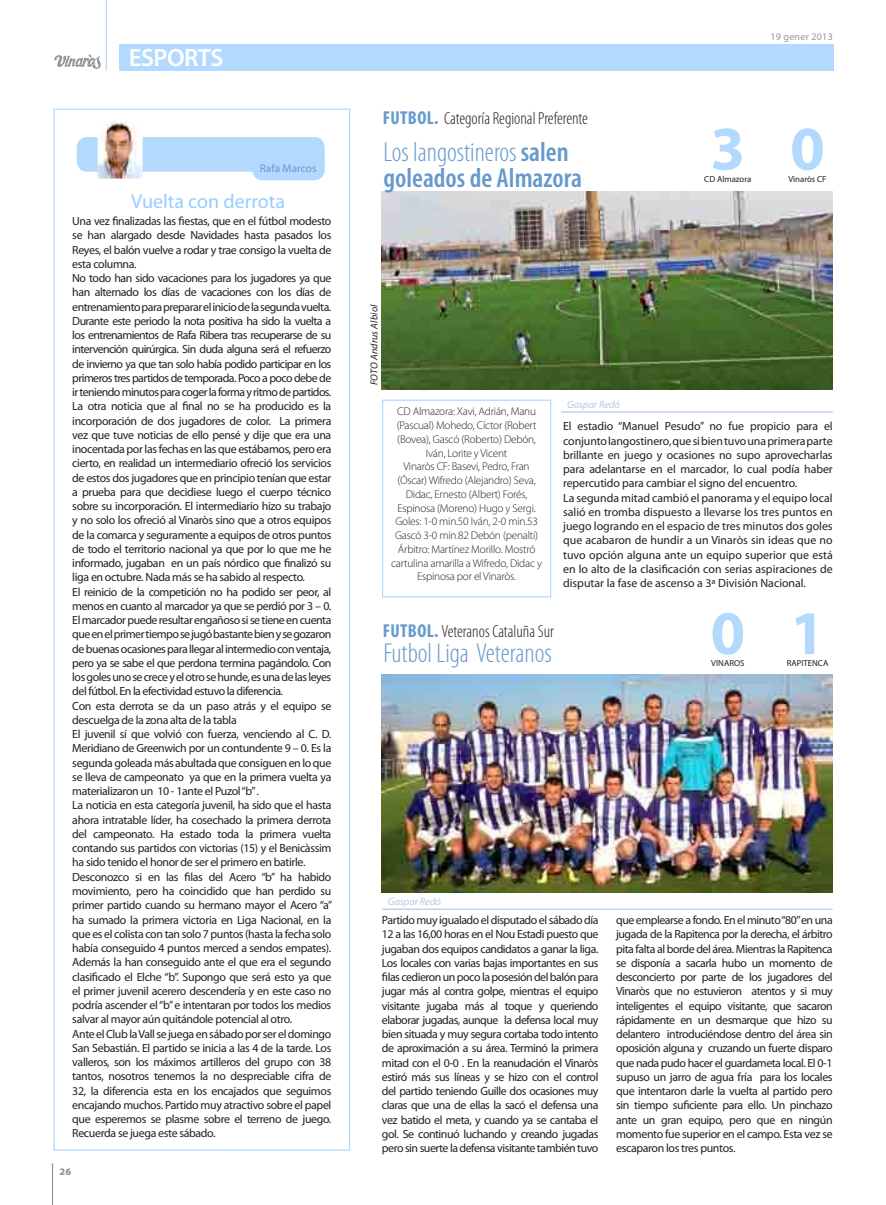
<style>
.page{position:relative;width:886px;height:1205px;background:#fff}
.page>*{position:absolute;margin:0;border:0;box-sizing:border-box;transform-origin:0 0}
.t1{font:700 62.5px "Myriad Pro";color:#b3d9ff}
.t2{font:600 condensed 27.5px/26.2px "Myriad Pro";color:#69c}
.t3{font:300 condensed 27.5px "Myriad Pro";color:#69c}
.t4{font:600 25px "Myriad Pro";letter-spacing:-.02em;color:#fff}
.t5{font:20px "Myriad Pro";color:#9cf}
.t6{font:700 condensed 18.75px "Myriad Pro";letter-spacing:.02em;color:#69c}
.t7{font:300 condensed 17.5px "Myriad Pro";color:#231f20}
.t8{font:11.88px/14.2px "Myriad Pro";letter-spacing:-.03em;color:#231f20;text-align:justify}
.t9{font:11.88px/14.2px "Myriad Pro";color:#231f20}
.t10{font:300 11.25px/13.8px "Myriad Pro";letter-spacing:-.02em;color:#231f20;text-align:center}
.t11{font:11.25px "Myriad Pro";color:#69c}
.t12{font:italic 10.62px "Myriad Pro";letter-spacing:-.01em;color:#b2cce6}
.t13{font:italic 10px "Myriad Pro";letter-spacing:.02em;color:#231f20}
.t14{font:10px "Myriad Pro";letter-spacing:.025em;color:#939598}
.t15{font:900 10px "Myriad Pro";color:#939598}
.t16{font:8.75px "Myriad Pro";color:#231f20}
.s1{font-weight:700;font-size:18.75px;color:#69c}
.s2{font-weight:300}
</style>
<div class="page">
<hr style="left:52px;top:1163px;width:1px;height:42px;background:#939598">
<svg style="left:54px;top:54px;width:47px;height:15px"></svg>
<hr style="left:106px;top:0;width:1px;height:71px;background:#b3d9ff">
<div style="left:119px;top:44px;width:714px;height:27px;background:#b3d9ff"></div>
<hr style="left:561px;top:411px;width:272px;height:1px;background:#b2cce6">
<hr style="left:382px;top:908px;width:451px;height:2px;background:#b2cce6">
<div style="left:252px;top:149px;width:73px;height:31px;background:#b3d9ff;border-radius:11px"></div>
<div style="left:77px;top:137px;width:248px;height:35px;background:#b3d9ff;border-radius:11px"></div>
<img style="left:98px;top:121px;width:45px;height:58px">
<div style="left:382px;top:400px;width:169px;height:197px;border:1px solid #b3d9ff"></div>
<img style="left:382px;top:192px;width:451px;height:197px">
<img style="left:382px;top:674px;width:451px;height:218px">
<h3 class="t4" style="left:129px;top:42px;width:96px">ESPORTS</h3>
<p class="t11" style="left:260px;top:161px;width:58px">Rafa Marcos</p>
<h3 class="t5" style="left:131px;top:188px;width:155px">Vuelta con derrota</h3>
<p class="t8" style="left:72px;top:214px;width:262px;text-align:left">Una vez finalizadas las fiestas, que en el fútbol modesto se han alargado desde Navidades hasta pasados los Reyes, el balón vuelve a rodar y trae consigo la vuelta de esta columna.<br>No todo han sido vacaciones para los jugadores ya que han alternado los días de vacaciones con los días de entrenamiento para preparar el inicio de la segunda vuelta.<br>Durante este periodo la nota positiva ha sido la vuelta a los entrenamientos de Rafa Ribera tras recuperarse de su intervención quirúrgica. Sin duda alguna será el refuerzo de invierno ya que tan solo había podido participar en los primeros tres partidos de temporada. Poco a poco debe de ir teniendo minutos para coger la forma y ritmo de partidos.<br>La otra noticia que al final no se ha producido es la incorporación de dos jugadores de color. La primera vez que tuve noticias de ello pensé y dije que era una inocentada por las fechas en las que estábamos, pero era cierto, en realidad un intermediario ofreció los servicios de estos dos jugadores que en principio tenían que estar a prueba para que decidiese luego el cuerpo técnico sobre su incorporación. El intermediario hizo su trabajo y no solo los ofreció al Vinaròs sino que a otros equipos de la comarca y seguramente a equipos de otros puntos de todo el territorio nacional ya que por lo que me he informado, jugaban en un país nórdico que finalizó su liga en octubre. Nada más se ha sabido al respecto.<br>El reinicio de la competición no ha podido ser peor, al menos en cuanto al marcador ya que se perdió por 3 – 0.<br>El marcador puede resultar engañoso si se tiene en cuenta que en el primer tiempo se jugó bastante bien y se gozaron de buenas ocasiones para llegar al intermedio con ventaja, pero ya se sabe el que perdona termina pagándolo. Con los goles uno se crece y el otro se hunde, es una de las leyes del fútbol. En la efectividad estuvo la diferencia.<br>Con esta derrota se da un paso atrás y el equipo se descuelga de la zona alta de la tabla<br>El juvenil sí que volvió con fuerza, venciendo al C. D.<br>Meridiano de Greenwich por un contundente 9 – 0. Es la segunda goleada más abultada que consiguen en lo que se lleva de campeonato ya que en la primera vuelta ya materializaron un 10 - 1ante el Puzol “b” .<br>La noticia en esta categoría juvenil, ha sido que el hasta ahora intratable líder, ha cosechado la primera derrota del campeonato. Ha estado toda la primera vuelta contando sus partidos con victorias (15) y el Benicàssim ha sido tenido el honor de ser el primero en batirle.<br>Desconozco si en las filas del Acero “b” ha habido movimiento, pero ha coincidido que han perdido su primer partido cuando su hermano mayor el Acero “a” ha sumado la primera victoria en Liga Nacional, en la que es el colista con tan solo 7 puntos (hasta la fecha solo había conseguido 4 puntos merced a sendos empates).<br>Además la han conseguido ante el que era el segundo clasificado el Elche “b”. Supongo que será esto ya que el primer juvenil acerero descendería y en este caso no podría ascender el “b” e intentaran por todos los medios salvar al mayor aún quitándole potencial al otro.<br>Ante el Club la Vall se juega en sábado por ser el domingo San Sebastián. El partido se inicia a las 4 de la tarde. Los valleros, son los máximos artilleros del grupo con 38 tantos, nosotros tenemos la no despreciable cifra de 32, la diferencia esta en los encajados que seguimos encajando muchos. Partido muy atractivo sobre el papel que esperemos se plasme sobre el terreno de juego.<br>Recuerda se juega este sábado.</p>
<p class="t15" style="left:59px;top:1165px;width:13px">26</p>
<h3 class="t6" style="left:383px;top:106px;width:27px">FUtbol</h3>
<h3 class="t7" style="left:434px;top:108px;width:155px"><span class="s1">.</span> Categoría Regional Preferente</h3>
<h2 class="t2" style="left:383px;top:138px;width:200px"><span class="s2">Los langostineros</span> salen goleados de Almazora</h2>
<p class="t13" style="left:368px;top:385px;width:83px;rotate:-90deg">FOTO Andrus Albiol</p>
<p class="t14" style="left:770px;top:31px;width:64px">19 gener 2013</p>
<h1 class="t1" style="left:710px;top:108px;width:36px">3</h1>
<p class="t16" style="left:704px;top:173px;width:49px">CD Almazora</p>
<h1 class="t1" style="left:790px;top:108px;width:36px">0</h1>
<p class="t16" style="left:788px;top:173px;width:40px">Vinaròs CF</p>
<p class="t10" style="left:391px;top:405px;width:152px">CD Almazora: Xavi, Adrián, Manu (Pascual) Mohedo, Cíctor (Robert (Bovea), Gascó (Roberto) Debón,<br>Iván, Lorite y Vicent<br>Vinaròs CF: Basevi, Pedro, Fran (Óscar) Wifredo (Alejandro) Seva,<br>Didac, Ernesto (Albert) Forés,<br>Espinosa (Moreno) Hugo y Sergi.<br>Goles: 1-0 min.50 Iván, 2-0 min.53<br>Gascó 3-0 min.82 Debón (penalti)<br>Árbitro: Martínez Morillo. Mostró cartulina amarilla a Wifredo, Didac y<br>Espinosa por el Vinaròs.</p>
<p class="t12" style="left:567px;top:397px;width:55px">Gaspar Redó</p>
<p class="t9" style="left:563px;top:419px;width:271px">El estadio “Manuel Pesudo” no fue propicio para el conjunto langostinero, que si bien tuvo una primera parte brillante en juego y ocasiones no supo aprovecharlas para adelantarse en el marcador, lo cual podía haber repercutido para cambiar el signo del encuentro.<br>La segunda mitad cambió el panorama y el equipo local salió en tromba dispuesto a llevarse los tres puntos en juego logrando en el espacio de tres minutos dos goles que acabaron de hundir a un Vinaròs sin ideas que no tuvo opción alguna ante un equipo superior que está en lo alto de la clasificación con serias aspiraciones de disputar la fase de ascenso a 3ª División Nacional.</p>
<h3 class="t6" style="left:383px;top:619px;width:27px">FUtbol</h3>
<h3 class="t7" style="left:434px;top:620px;width:121px"><span class="s1">.</span> Veteranos Cataluña Sur</h3>
<h2 class="t3" style="left:383px;top:637px;width:170px">Futbol Liga Veteranos</h2>
<h1 class="t1" style="left:710px;top:592px;width:36px">0</h1>
<p class="t16" style="left:711px;top:658px;width:35px">VINAROS</p>
<h1 class="t1" style="left:790px;top:592px;width:36px">1</h1>
<p class="t16" style="left:787px;top:658px;width:43px">RAPITENCA</p>
<p class="t12" style="left:388px;top:895px;width:55px">Gaspar Redó</p>
<p class="t8" style="left:382px;top:913px;width:218px">Partido muy igualado el disputado el sábado día 12 a las 16,00 horas en el Nou Estadi puesto que jugaban dos equipos candidatos a ganar la liga.<br>Los locales con varias bajas importantes en sus filas cedieron un poco la posesión del balón para jugar más al contra golpe, mientras el equipo visitante jugaba más al toque y queriendo elaborar jugadas, aunque la defensa local muy bien situada y muy segura cortaba todo intento de aproximación a su área. Terminó la primera mitad con el 0-0 . En la reanudación el Vinaròs estiró más sus líneas y se hizo con el control del partido teniendo Guille dos ocasiones muy claras que una de ellas la sacó el defensa una vez batido el meta, y cuando ya se cantaba el gol. Se continuó luchando y creando jugadas pero sin suerte la defensa visitante también tuvo</p>
<p class="t8" style="left:616px;top:913px;width:218px">que emplearse a fondo. En el minuto “80”en una jugada de la Rapitenca por la derecha, el árbitro pita falta al borde del área. Mientras la Rapitenca se disponía a sacarla hubo un momento de desconcierto por parte de los jugadores del Vinaròs que no estuvieron atentos y si muy inteligentes el equipo visitante, que sacaron rápidamente en un desmarque que hizo su delantero introduciéndose dentro del área sin oposición alguna y cruzando un fuerte disparo que nada pudo hacer el guardameta local. El 0-1 supuso un jarro de agua fría para los locales que intentaron darle la vuelta al partido pero sin tiempo suficiente para ello. Un pinchazo ante un gran equipo, pero que en ningún momento fue superior en el campo. Esta vez se escaparon los tres puntos.</p>
</div>
